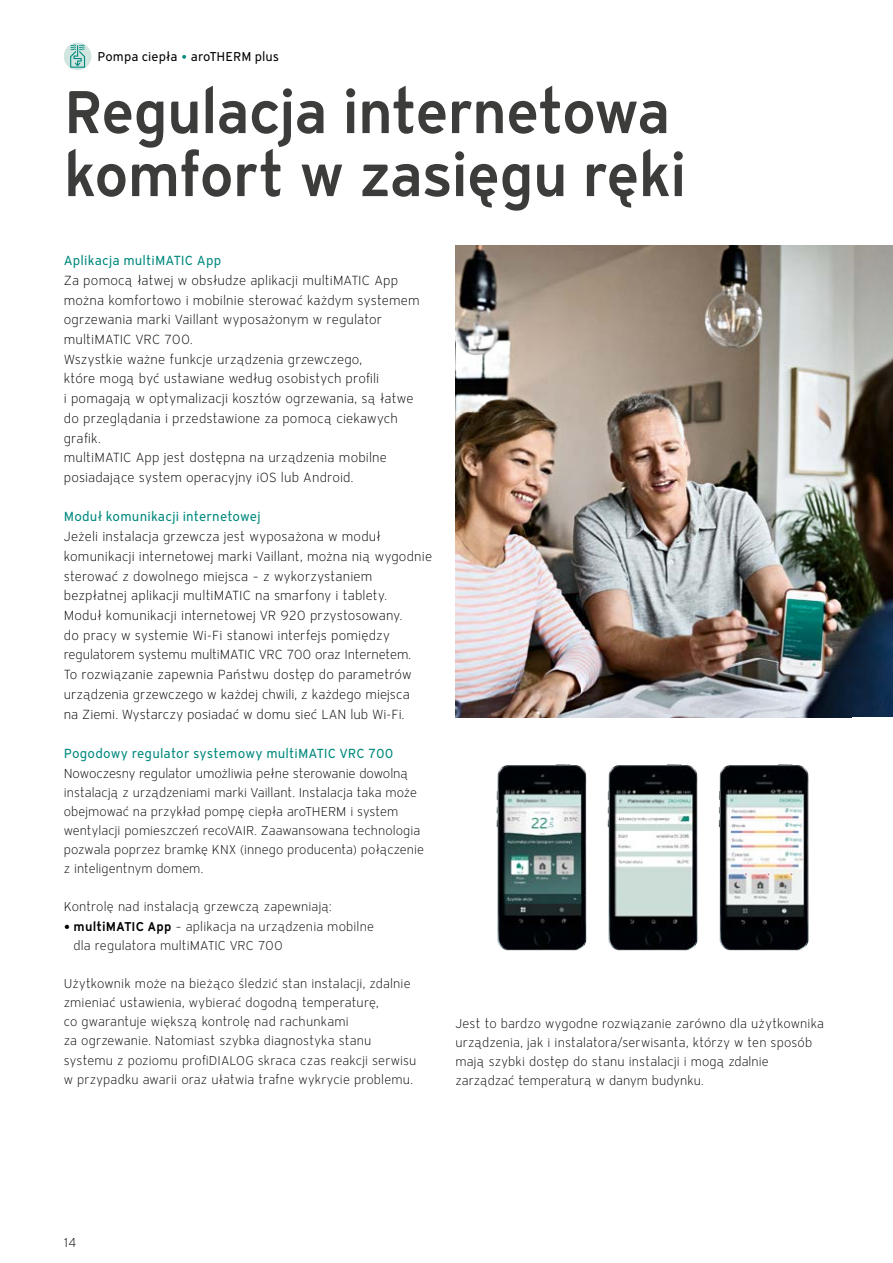
<style>
.page{position:relative;width:893px;height:1263px;background:#fff}
.page>*{position:absolute;margin:0;border:0;box-sizing:border-box;transform-origin:0 0}
.t1{font:600 60px/63px "Vaillant 16";letter-spacing:-.025em;color:#3c3c3b}
.t2{font:300 13.2px/19.6px "Vaillant 16";letter-spacing:.01em;color:#000}
.t3{font:13.2px "Vaillant 16";letter-spacing:.01em;color:#00897e}
.t4{font:300 13.05px "Vaillant 16";letter-spacing:-.01em;color:#000}
.t5{font:300 12.75px/19.2px "Vaillant 16";letter-spacing:.005em;color:#000}
.t6{font:12.75px "Vaillant 16";letter-spacing:.005em;color:#000}
.s1{color:#00897e}
.s2{font-weight:600}
</style>
<div class="page">
<img style="left:455px;top:245px;width:438px;height:472px">
<img style="left:496px;top:764px;width:91px;height:187px">
<img style="left:608px;top:764px;width:90px;height:187px">
<img style="left:719px;top:764px;width:90px;height:187px">
<svg style="left:744px;top:245px;width:149px;height:187px;background:#aaa8a2"></svg>
<svg style="left:64px;top:43px;width:27px;height:27px"></svg>
<svg style="left:70px;top:44px;width:15px;height:24px"></svg>
<p class="t6" style="left:98px;top:49px;width:183px">Pompa ciepła <span class="s1">•</span> aroTHERM plus</p>
<h1 class="t1" style="left:64px;top:79px;width:624px">Regulacja internetowa komfort w zasięgu ręki</h1>
<p class="t3" style="left:64px;top:252px;width:159px">Aplikacja multiMATIC App</p>
<p class="t2" style="left:64px;top:270px;width:357px">Za pomocą łatwej w obsłudze aplikacji multiMATIC App można komfortowo i mobilnie sterować każdym systemem ogrzewania marki Vaillant wyposażonym w regulator multiMATIC VRC 700.<br>Wszystkie ważne funkcje urządzenia grzewczego,<br>które mogą być ustawiane według osobistych profili<br>i pomagają w optymalizacji kosztów ogrzewania, są łatwe do przeglądania i przedstawione za pomocą ciekawych grafik.<br>multiMATIC App jest dostępna na urządzenia mobilne posiadające system operacyjny iOS lub Android.</p>
<p class="t3" style="left:64px;top:508px;width:198px">Moduł komunikacji internetowej</p>
<p class="t2" style="left:64px;top:526px;width:370px">Jeżeli instalacja grzewcza jest wyposażona w moduł komunikacji internetowej marki Vaillant, można nią wygodnie sterować z dowolnego miejsca – z wykorzystaniem bezpłatnej aplikacji multiMATIC na smarfony i tablety.<br>Moduł komunikacji internetowej VR 920 przystosowany.<br>do pracy w systemie Wi-Fi stanowi interfejs pomiędzy regulatorem systemu multiMATIC VRC 700 oraz Internetem.<br>To rozwiązanie zapewnia Państwu dostęp do parametrów urządzenia grzewczego w każdej chwili, z każdego miejsca<br>na Ziemi. Wystarczy posiadać w domu sieć LAN lub Wi-Fi.</p>
<p class="t3" style="left:64px;top:745px;width:331px">Pogodowy regulator systemowy multiMATIC VRC 700</p>
<p class="t4" style="left:64px;top:765px;width:346px">Nowoczesny regulator umożliwia pełne sterowanie dowolną</p>
<p class="t5" style="left:64px;top:782px;width:362px">instalacją z urządzeniami marki Vaillant. Instalacja taka może obejmować na przykład pompę ciepła aroTHERM i system wentylacji pomieszczeń recoVAIR. Zaawansowana technologia pozwala poprzez bramkę KNX (innego producenta) połączenie z inteligentnym domem.</p>
<p class="t5" style="left:64px;top:897px;width:269px">Kontrolę nad instalacją grzewczą zapewniają:</p>
<p class="t5" style="left:74px;top:916px;width:302px;text-indent:-10px"><span class="s2">• multiMATIC App</span> – aplikacja na urządzenia mobilne dla regulatora multiMATIC VRC 700</p>
<p class="t5" style="left:64px;top:974px;width:354px">Użytkownik może na bieżąco śledzić stan instalacji, zdalnie zmieniać ustawienia, wybierać dogodną temperaturę,<br>co gwarantuje większą kontrolę nad rachunkami<br>za ogrzewanie. Natomiast szybka diagnostyka stanu systemu z poziomu profiDIALOG skraca czas reakcji serwisu w przypadku awarii oraz ułatwia trafne wykrycie problemu.</p>
<p class="t5" style="left:455px;top:1013px;width:370px">Jest to bardzo wygodne rozwiązanie zarówno dla użytkownika urządzenia, jak i instalatora/serwisanta, którzy w ten sposób mają szybki dostęp do stanu instalacji i mogą zdalnie zarządzać temperaturą w danym budynku.</p>
<p class="t5" style="left:64px;top:1232px;width:14px">14</p>
</div>
